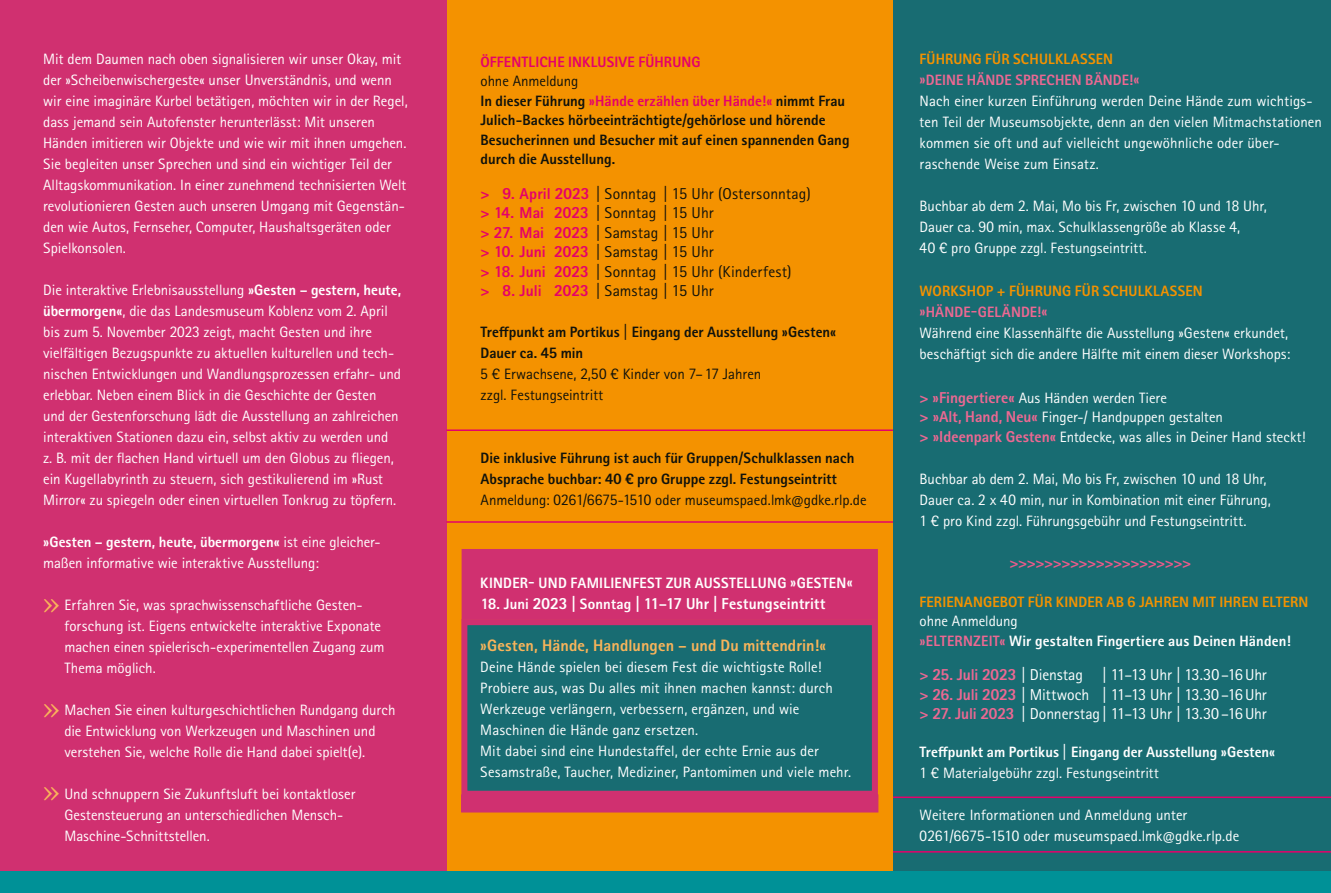
<style>
.page{position:relative;width:1331px;height:893px;background:#fff}
.page>*{position:absolute;margin:0;border:0;box-sizing:border-box;transform-origin:0 0}
.t1{font:30px "Courier New";color:#f9b45a}
.t2{font:700 16.5px "Rotis II Sans Pro";letter-spacing:.01em;color:#f9b45a}
.t3{font:15.75px/19.5px "Rotis II Sans Pro";letter-spacing:.005em;color:#10120c}
.t4{font:15.75px/19.5px "Rotis II Sans Pro";letter-spacing:-.005em;color:#fff;text-align:justify}
.t5{font:700 15.75px "Rotis II Sans Pro";letter-spacing:.01em;color:#fff}
.t6{font:700 15.75px "Rotis II Sans Pro";color:#eb5b8b}
.t7{font:15px/21px "Rotis II Sans Pro";color:#fff}
.t8{font:700 15px/19.5px "Rotis II Sans Pro";letter-spacing:.005em;color:#10120c}
.t9{font:700 15px/19.5px "Rotis II Sans Pro";letter-spacing:.015em;color:#fff}
.t10{font:15px/21px "Rotis II Sans Pro";color:#10120c}
.t11{font:700 15px "Rotis II Sans Pro";letter-spacing:.005em;color:#f49200}
.t12{font:700 15px "Rotis II Sans Pro";letter-spacing:.005em;color:#ed6892}
.t13{font:700 15px "Rotis II Sans Pro";letter-spacing:.005em;color:#e5006a}
.s1{font-weight:700}
.s2{font-weight:400}
.s3{color:#e5006a}
.s4{font-weight:700;color:#e5006a}
.s5{font-weight:400;font-size:15.75px}
.s6{font-size:15px}
.s7{font-weight:700;font-size:15.75px;color:#ed6892}
.s8{color:#ed6892}
.s9{font-weight:700;color:#ed6892}
</style>
<div class="page">
<div style="left:0;top:0;width:447px;height:872px;background:#d03070"></div>
<div style="left:447px;top:0;width:446px;height:872px;background:#f49200"></div>
<div style="left:893px;top:0;width:438px;height:883px;background:#186c72"></div>
<div style="left:0;top:871px;width:1331px;height:22px;background:#009197"></div>
<div style="left:461px;top:619px;width:417px;height:178px;background:#186c72;border:6px solid #d03070"></div>
<div style="left:462px;top:549px;width:416px;height:71px;background:#d03070"></div>
<div style="left:461px;top:795px;width:417px;height:17px;background:#d03070"></div>
<hr style="left:446px;top:429px;width:447px;height:2px;background:#e5006a">
<hr style="left:893px;top:796px;width:438px;height:2px;background:#e5006a">
<hr style="left:446px;top:521px;width:447px;height:2px;background:#e5006a">
<hr style="left:893px;top:851px;width:438px;height:2px;background:#e5006a">
<p class="t7" style="left:43px;top:48px;width:366px">Mit dem Daumen nach oben signalisieren wir unser Okay, mit der »Scheibenwischergeste« unser Unverständnis, und wenn wir eine imaginäre Kurbel betätigen, möchten wir in der Regel, dass jemand sein Autofenster herunterlässt: Mit unseren Händen imitieren wir Objekte und wie wir mit ihnen umgehen.<br>Sie begleiten unser Sprechen und sind ein wichtiger Teil der Alltagskommunikation. In einer zunehmend technisierten Welt revolutionieren Gesten auch unseren Umgang mit Gegenstän&shy;den wie Autos, Fernseher, Computer, Haushaltsgeräten oder Spielkonsolen.</p>
<p class="t7" style="left:43px;top:279px;width:359px">Die interaktive Erlebnisausstellung <span class="s1">»Gesten – gestern, heute, übermorgen«</span>, die das Landesmuseum Koblenz vom 2. April bis zum 5. November 2023 zeigt, macht Gesten und ihre vielfältigen Bezugspunkte zu aktuellen kulturellen und tech&shy;nischen Entwicklungen und Wandlungsprozessen erfahr- und erlebbar. Neben einem Blick in die Geschichte der Gesten und der Gestenforschung lädt die Ausstellung an zahlreichen interaktiven Stationen dazu ein, selbst aktiv zu werden und z. B. mit der flachen Hand virtuell um den Globus zu fliegen, ein Kugellabyrinth zu steuern, sich gestikulierend im »Rust Mirror« zu spiegeln oder einen virtuellen Tonkrug zu töpfern.</p>
<p class="t7" style="left:43px;top:531px;width:339px"><span class="s1">»Gesten – gestern, heute, übermorgen«</span> ist eine gleicher&shy;maßen informative wie interaktive Ausstellung:</p>
<p class="t7" style="left:64px;top:594px;width:321px">Erfahren Sie, was sprachwissenschaftliche Gesten&shy;forschung ist. Eigens entwickelte interaktive Exponate machen einen spielerisch-experimentellen Zugang zum Thema möglich.</p>
<p class="t7" style="left:64px;top:699px;width:332px">Machen Sie einen kulturgeschichtlichen Rundgang durch die Entwicklung von Werkzeugen und Maschinen und verstehen Sie, welche Rolle die Hand dabei spielt(e).</p>
<p class="t7" style="left:64px;top:783px;width:293px">Und schnuppern Sie Zukunftsluft bei kontaktloser<br>Gestensteuerung an unterschiedlichen Mensch-<br>Maschine-Schnittstellen.</p>
<h1 class="t1" style="left:43px;top:584px;width:19px">»</h1>
<h1 class="t1" style="left:43px;top:689px;width:19px">»</h1>
<h1 class="t1" style="left:43px;top:772px;width:19px">»</h1>
<p class="t13" style="left:480px;top:53px;width:211px">Öffentliche inklusive Führung</p>
<p class="t8" style="left:480px;top:72px;width:371px"><span class="s2">ohne Anmeldung<br></span>In dieser Führung <span class="s3">»Hände erzählen über Hände!«</span> nimmt Frau Julich-Backes hörbeeinträchtigte/gehörlose und hörende Besucherinnen und Besucher mit auf einen spannenden Gang durch die Ausstellung.</p>
<p class="t3" style="left:480px;top:184px;width:332px"><span class="s4">&gt; 9. April 2023</span> | Sonntag | 15 Uhr (Ostersonntag) <span class="s4">&gt; 14. Mai 2023</span> | Sonntag | 15 Uhr<br><span class="s4">&gt; 27. Mai 2023</span> | Samstag | 15 Uhr<br><span class="s4">&gt; 10. Juni 2023</span> | Samstag | 15 Uhr<br><span class="s4">&gt; 18. Juni 2023</span> | Sonntag | 15 Uhr (Kinderfest)<br><span class="s4">&gt; 8. Juli 2023</span> | Samstag | 15 Uhr</p>
<p class="t8" style="left:480px;top:321px;width:357px;line-height:21px">Treffpunkt am Portikus <span class="s5">|</span> Eingang der Ausstellung »Gesten«<br>Dauer ca. 45 min</p>
<p class="t10" style="left:480px;top:363px;width:282px">5 € Erwachsene, 2,50 € Kinder von 7– 17 Jahren zzgl. Festungseintritt</p>
<p class="t8" style="left:480px;top:447px;width:375px;line-height:21px">Die inklusive Führung ist auch für Gruppen/Schulklassen nach<br>Absprache buchbar: 40 € pro Gruppe zzgl. Festungseintritt</p>
<p class="t10" style="left:480px;top:489px;width:388px">Anmeldung: 0261/6675-1510 oder museumspaed.lmk@gdke.rlp.de</p>
<p class="t9" style="left:480px;top:573px;width:101px">Kinder- und Fam</p>
<p class="t9" style="left:599px;top:573px;width:255px">ilienfest zur Ausstellung »Gesten«</p>
<p class="t5" style="left:480px;top:595px;width:347px"><span class="s6">18. Juni</span> 2023 | <span class="s6">Sonntag</span> | 11–17 Uhr | Festungseintritt</p>
<p class="t2" style="left:480px;top:636px;width:347px">»Gesten, Hände, Handlungen – und Du mittendrin!«</p>
<p class="t7" style="left:480px;top:657px;width:372px">Deine Hände spielen bei diesem Fest die wichtigste Rolle!<br>Probiere aus, was Du alles mit ihnen machen kannst: durch Werkzeuge verlängern, verbessern, ergänzen, und wie Maschinen die Hände ganz ersetzen.<br>Mit dabei sind eine Hundestaffel, der echte Ernie aus der Sesamstraße, Taucher, Mediziner, Pantomimen und viele mehr.</p>
<p class="t11" style="left:919px;top:50px;width:193px">Führung für Schulklassen</p>
<p class="t12" style="left:920px;top:71px;width:221px">»Deine Hände sprechen Bände!«</p>
<p class="t7" style="left:920px;top:90px;width:404px">Nach einer kurzen Einführung werden Deine Hände zum wichtigs&shy;ten Teil der Museumsobjekte, denn an den vielen Mitmachstationen kommen sie oft und auf vielleicht ungewöhnliche oder über&shy;raschende Weise zum Einsatz.</p>
<p class="t7" style="left:920px;top:195px;width:349px">Buchbar ab dem 2. Mai, Mo bis Fr, zwischen 10 und 18 Uhr,<br>Dauer ca. 90 min, max. Schulklassengröße ab Klasse 4,<br>40 € pro Gruppe zzgl. Festungseintritt.</p>
<p class="t11" style="left:920px;top:282px;width:282px">Workshop + Führung für Schulklassen</p>
<p class="t12" style="left:920px;top:303px;width:130px">»Hände-Gelände!«</p>
<p class="t7" style="left:920px;top:323px;width:372px">Während eine Klassenhälfte die Ausstellung »Gesten« erkundet, beschäftigt sich die andere Hälfte mit einem dieser Workshops:</p>
<p class="t7" style="left:919px;top:388px;width:388px;line-height:19.5px"><span class="s7">&gt; »Fingertiere«</span> Aus Händen werden Tiere<br><span class="s7">&gt; »Alt, Hand, Neu«</span> Finger-/ Handpuppen gestalten<br><span class="s7">&gt; »Ideenpark Gesten«</span> Entdecke, was alles in Deiner Hand steckt!</p>
<p class="t7" style="left:919px;top:468px;width:353px">Buchbar ab dem 2. Mai, Mo bis Fr, zwischen 10 und 18 Uhr,<br>Dauer ca. 2 x 40 min, nur in Kombination mit einer Führung,<br>1 € pro Kind zzgl. Führungsgebühr und Festungseintritt.</p>
<p class="t6" style="left:1009px;top:553px;width:183px">&gt;&gt;&gt;&gt;&gt;&gt;&gt;&gt;&gt;&gt;&gt;&gt;&gt;&gt;&gt;&gt;&gt;&gt;&gt;&gt;&gt;</p>
<p class="t11" style="left:919px;top:593px;width:45px">Ferienang</p>
<p class="t11" style="left:992px;top:593px;width:315px">ebot für Kinder ab 6 Jahren mit ihren Eltern</p>
<p class="t9" style="left:920px;top:611px;width:373px"><span class="s2">ohne Anmeldung<br></span><span class="s8">»Elternzeit«</span> Wir gestalten Fingertiere aus Deinen Händen!</p>
<p class="t4" style="left:919px;top:665px;width:349px"><span class="s9">&gt; 25. Juli 2023</span> | Dienstag | 11–13 Uhr | 13.30–16Uhr <span class="s9">&gt; 26. Juli 2023</span> | Mittwoch | 11–13 Uhr | 13.30–16Uhr <span class="s9">&gt; 27. Juli 2023</span> | Donnerstag | 11–13 Uhr | 13.30–16Uhr</p>
<p class="t9" style="left:919px;top:741px;width:357px;line-height:21px">Treffpunkt am Portikus <span class="s5">|</span> Eingang der Ausstellung »Gesten«<br><span class="s2">1 € Materialgebühr zzgl. Festungseintritt</span></p>
<p class="t7" style="left:919px;top:804px;width:321px">Weitere Informationen und Anmeldung unter<br>0261/6675-1510 oder museumspaed.lmk@gdke.rlp.de</p>
</div>
